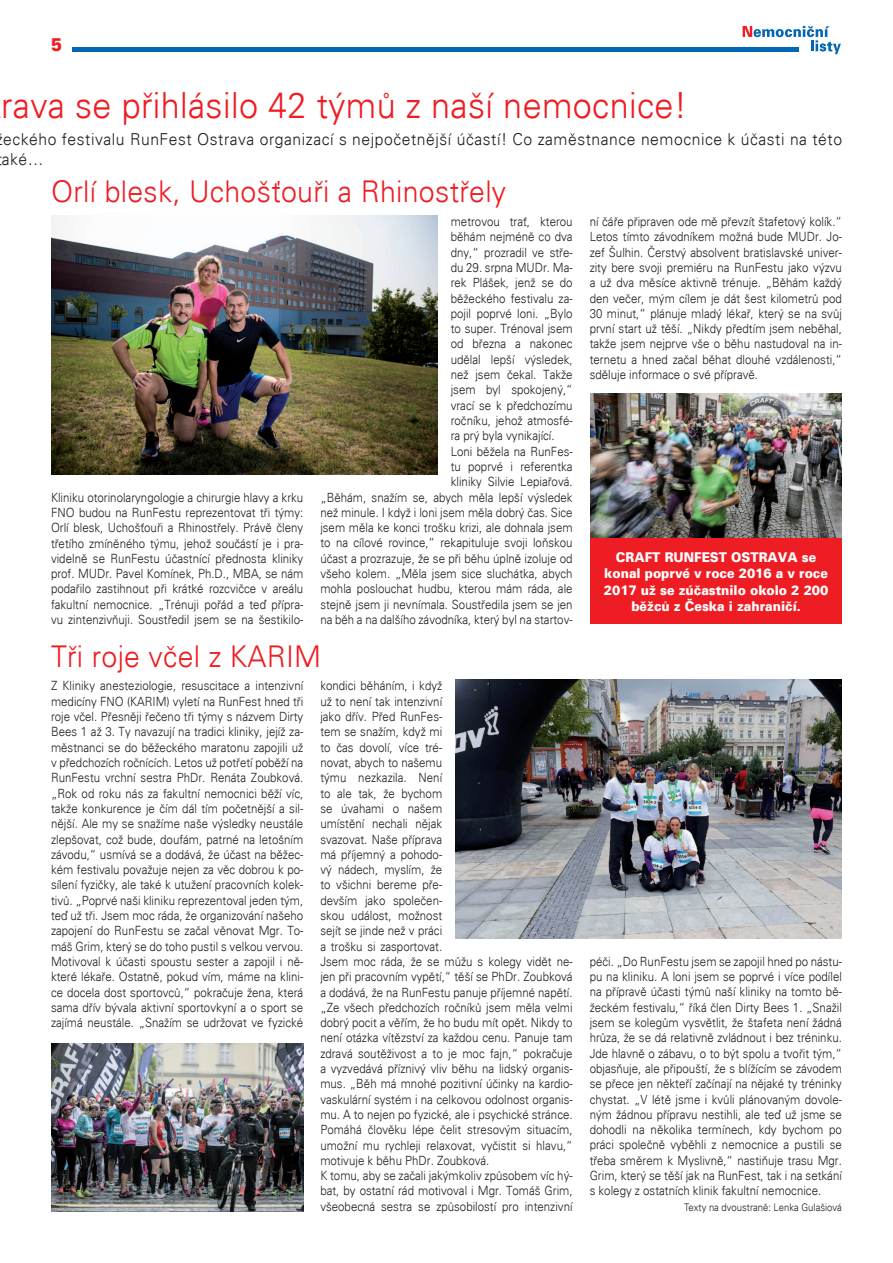
<style>
.page{position:relative;width:893px;height:1263px;background:#fff}
.page>*{position:absolute;margin:0;border:0;box-sizing:border-box;transform-origin:0 0}
.t1{font:36px "USA Light";letter-spacing:.01em;color:#ee1d23;scale:.95 1}
.t2{font:30px "USA Light";letter-spacing:.01em;color:#ee1d23;scale:.95 1}
.t3{font:18.15px "USA Black";color:#ee1d23;scale:.91 1}
.t4{font:16.5px/19.5px "USA Light";letter-spacing:.035em;color:#231f20;scale:.95 1}
.t5{font:13.5px/16.5px "USA Black";color:#fff;text-align:center;scale:.91 1}
.t6{font:12.75px/15.3px "USA Light";color:#231f20;text-align:justify;scale:.9 1}
.t7{font:10.5px "USA Light";color:#231f20;scale:.9 1}
</style>
<div class="page">
<hr style="left:72px;top:47px;width:727px;height:4px;background:#0166b3">
<svg style="left:743px;top:26px;width:98px;height:28px"></svg>
<img style="left:51px;top:216px;width:387px;height:258px">
<div style="left:590px;top:538px;width:252px;height:86px;background:#ee1d23"></div>
<img style="left:590px;top:393px;width:251px;height:145px">
<img style="left:455px;top:680px;width:387px;height:258px">
<img style="left:51px;top:1044px;width:252px;height:168px">
<h3 class="t3" style="left:51px;top:34px;width:14px">5</h3>
<h1 class="t1" style="left:1px;top:85px;width:723px">rava se přihlásilo 42 týmů z naší nemocnice!</h1>
<p class="t4" style="left:2px;top:129px;width:886px">eckého festivalu RunFest Ostrava organizací s nejpočetnější účastí! Co zaměstnance nemocnice k účasti na této aké…</p>
<h2 class="t2" style="left:51px;top:174px;width:481px">Orlí blesk, Uchošťouři a Rhinostřely</h2>
<p class="t6" style="left:51px;top:489px;width:282px">Kliniku otorinolaryngologie a chirurgie hlavy a krku FNO budou na RunFestu reprezentovat tři týmy:<br>Orlí blesk, Uchošťouři a Rhinostřely. Právě členy třetího zmíněného týmu, jehož součástí je i pra&shy;videlně se RunFestu účastnící přednosta kliniky prof. MUDr. Pavel Komínek, Ph.D., MBA, se nám podařilo zastihnout při krátké rozcvičce v areálu fakultní nemocnice. „Trénuji pořád a teď přípra&shy;vu zintenzivňuji. Soustředil jsem se na šestikilo-</p>
<p class="t6" style="left:451px;top:214px;width:137px">metrovou trať, kterou</p>
<p class="t6" style="left:451px;top:229px;width:137px">běhám nejméně co dva</p>
<p class="t6" style="left:451px;top:244px;width:137px">dny,“ prozradil ve stře-</p>
<p class="t6" style="left:451px;top:260px;width:137px">du 29. srpna MUDr. Ma-</p>
<p class="t6" style="left:451px;top:275px;width:137px">rek Plášek, jenž se do</p>
<p class="t6" style="left:451px;top:290px;width:137px">běžeckého festivalu za-</p>
<p class="t6" style="left:451px;top:306px;width:137px">pojil poprvé loni. „Bylo</p>
<p class="t6" style="left:451px;top:321px;width:137px">to super. Trénoval jsem</p>
<p class="t6" style="left:451px;top:336px;width:137px">od března a nakonec</p>
<p class="t6" style="left:451px;top:351px;width:137px">udělal lepší výsledek,</p>
<p class="t6" style="left:451px;top:367px;width:137px">než jsem čekal. Takže</p>
<p class="t6" style="left:451px;top:382px;width:137px">jsem byl spokojený,“</p>
<p class="t6" style="left:451px;top:397px;width:137px">vrací se k předchozímu</p>
<p class="t6" style="left:451px;top:413px;width:137px">ročníku, jehož atmosfé-</p>
<p class="t6" style="left:451px;top:428px;width:117px">ra prý byla vynikající.</p>
<p class="t6" style="left:451px;top:443px;width:137px">Loni běžela na RunFes-</p>
<p class="t6" style="left:451px;top:459px;width:137px">tu poprvé i referentka</p>
<p class="t6" style="left:451px;top:474px;width:137px">kliniky Silvie Lepiařová.</p>
<p class="t6" style="left:320px;top:489px;width:282px">„Běhám, snažím se, abych měla lepší výsledek</p>
<p class="t6" style="left:320px;top:504px;width:282px">než minule. I když i loni jsem měla dobrý čas. Sice</p>
<p class="t6" style="left:320px;top:520px;width:282px">jsem měla ke konci trošku krizi, ale dohnala jsem</p>
<p class="t6" style="left:320px;top:535px;width:282px">to na cílové rovince,“ rekapituluje svoji loňskou</p>
<p class="t6" style="left:320px;top:550px;width:282px">účast a prozrazuje, že se při běhu úplně izoluje od</p>
<p class="t6" style="left:320px;top:566px;width:282px">všeho kolem. „Měla jsem sice sluchátka, abych</p>
<p class="t6" style="left:320px;top:581px;width:282px">mohla poslouchat hudbu, kterou mám ráda, ale</p>
<p class="t6" style="left:320px;top:596px;width:282px">stejně jsem ji nevnímala. Soustředila jsem se jen</p>
<p class="t6" style="left:320px;top:612px;width:282px">na běh a na dalšího závodníka, který byl na startov-</p>
<h2 class="t2" style="left:51px;top:639px;width:286px">Tři roje včel z KARIM</h2>
<p class="t6" style="left:51px;top:678px;width:282px">Z Kliniky anesteziologie, resuscitace a intenzivní medicíny FNO (KARIM) vyletí na RunFest hned tři roje včel. Přesněji řečeno tři týmy s názvem Dirty Bees 1 až 3. Ty navazují na tradici kliniky, jejíž za&shy;městnanci se do běžeckého maratonu zapojili už v předchozích ročnících. Letos už potřetí poběží na RunFestu vrchní sestra PhDr. Renáta Zoubková. „Rok od roku nás za fakultní nemocnici běží víc, takže konkurence je čím dál tím početnější a sil&shy;nější. Ale my se snažíme naše výsledky neustále zlepšovat, což bude, doufám, patrné na letošním závodu,“ usmívá se a dodává, že účast na běžec&shy;kém festivalu považuje nejen za věc dobrou k po&shy;sílení fyzičky, ale také k utužení pracovních kolek&shy;tivů. „Poprvé naši kliniku reprezentoval jeden tým, teď už tři. Jsem moc ráda, že organizování našeho zapojení do RunFestu se začal věnovat Mgr. To&shy;máš Grim, který se do toho pustil s velkou vervou.<br>Motivoval k účasti spoustu sester a zapojil i ně&shy;které lékaře. Ostatně, pokud vím, máme na klini&shy;ce docela dost sportovců,“ pokračuje žena, která sama dřív bývala aktivní sportovkyní a o sport se zajímá neustále. „Snažím se udržovat ve fyzické</p>
<p class="t6" style="left:320px;top:678px;width:282px;text-align:left">kondici běháním, i když<br>už to není tak intenzivní<br>jako dřív. Před RunFes-<br>tem se snažím, když mi<br>to čas dovolí, více tré-<br>novat, abych to našemu<br>týmu nezkazila. Není<br>to ale tak, že bychom<br>se úvahami o našem<br>umístění nechali nějak<br>svazovat. Naše příprava<br>má příjemný a pohodo-<br>vý nádech, myslím, že<br>to všichni bereme pře-<br>devším jako společen-<br>skou událost, možnost<br>sejít se jinde než v práci<br>a trošku si zasportovat.<br>Jsem moc ráda, že se můžu s kolegy vidět ne&shy;jen při pracovním vypětí,“ těší se PhDr. Zoubková a dodává, že na RunFestu panuje příjemné napětí. „Ze všech předchozích ročníků jsem měla velmi dobrý pocit a věřím, že ho budu mít opět. Nikdy to není otázka vítězství za každou cenu. Panuje tam zdravá soutěživost a to je moc fajn,“ pokračuje a vyzvedává příznivý vliv běhu na lidský organis&shy;mus. „Běh má mnohé pozitivní účinky na kardio&shy;vaskulární systém i na celkovou odolnost organis&shy;mu. A to nejen po fyzické, ale i psychické stránce.<br>Pomáhá člověku lépe čelit stresovým situacím, umožní mu rychleji relaxovat, vyčistit si hlavu,“ motivuje k běhu PhDr. Zoubková.<br>K tomu, aby se začali jakýmkoliv způsobem víc hý&shy;bat, by ostatní rád motivoval i Mgr. Tomáš Grim, všeobecná sestra se způsobilostí pro intenzivní</p>
<p class="t6" style="left:590px;top:214px;width:282px">ní čáře připraven ode mě převzít štafetový kolík.“ Letos tímto závodníkem možná bude MUDr. Jo&shy;zef Šulhin. Čerstvý absolvent bratislavské univer&shy;zity bere svoji premiéru na RunFestu jako výzvu a už dva měsíce aktivně trénuje. „Běhám každý den večer, mým cílem je dát šest kilometrů pod 30 minut,“ plánuje mladý lékař, který se na svůj první start už těší. „Nikdy předtím jsem neběhal, takže jsem nejprve vše o běhu nastudoval na in&shy;ternetu a hned začal běhat dlouhé vzdálenosti,“ sděluje informace o své přípravě.</p>
<p class="t5" style="left:604px;top:548px;width:248px">CRAFT RUNFEST OSTRAVA se konal poprvé v roce 2016 a v roce<br>2017 už se zúčastnilo okolo 2 200 běžců z Česka i zahraničí.</p>
<p class="t6" style="left:590px;top:953px;width:282px">péči. „Do RunFestu jsem se zapojil hned po nástu&shy;pu na kliniku. A loni jsem se poprvé i více podílel na přípravě účasti týmů naší kliniky na tomto bě&shy;žeckém festivalu,“ říká člen Dirty Bees 1. „Snažil jsem se kolegům vysvětlit, že štafeta není žádná hrůza, že se dá relativně zvládnout i bez tréninku.<br>Jde hlavně o zábavu, o to být spolu a tvořit tým,“ objasňuje, ale připouští, že s blížícím se závodem se přece jen někteří začínají na nějaké ty tréninky chystat. „V létě jsme i kvůli plánovaným dovole&shy;ným žádnou přípravu nestihli, ale teď už jsme se dohodli na několika termínech, kdy bychom po práci společně vyběhli z nemocnice a pustili se třeba směrem k Myslivně,“ nastiňuje trasu Mgr.<br>Grim, který se těší jak na RunFest, tak i na setkání s kolegy z ostatních klinik fakultní nemocnice.</p>
<p class="t7" style="left:684px;top:1201px;width:177px">Texty na dvoustraně: Lenka Gulašiová</p>
</div>
